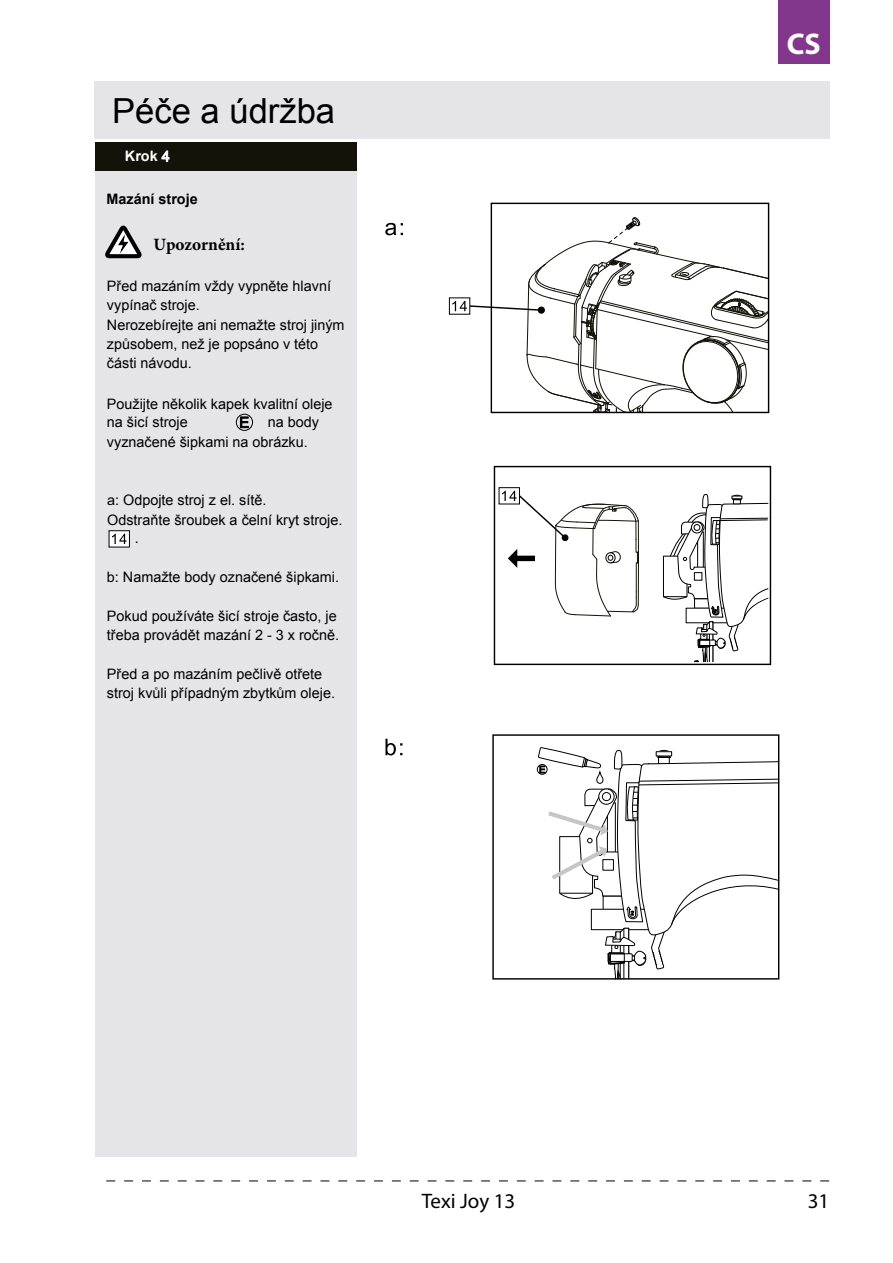
<style>
.page{position:relative;width:893px;height:1263px;background:#fff}
.page>*{position:absolute;margin:0;border:0;box-sizing:border-box;transform-origin:0 0}
.t1{font:34.5px "Arial";color:#000}
.t2{font:700 30px "Myriad Pro";color:#fff}
.t3{font:21px "Myriad Pro";color:#000}
.t4{font:700 17.25px "Minion Pro";color:#000}
.t5{font:14.4px/19.4px "Arial";color:#000}
.t6{font:700 14.4px "Arial";color:#000}
.t7{font:700 14.4px "Arial";color:#fff}
.s1{font-weight:400}
</style>
<div class="page">
<svg style="left:106px;top:1181px;width:723px;height:1px"></svg>
<div style="left:778px;top:0;width:51px;height:64px;background:#82368c"></div>
<div style="left:95px;top:170px;width:262px;height:987px;background:#e5e4e6"></div>
<div style="left:94px;top:81px;width:736px;height:58px;background:#e5e4e6"></div>
<div style="left:96px;top:142px;width:261px;height:29px;background:#131309"></div>
<div style="left:494px;top:466px;width:277px;height:199px;border:1px solid #000"></div>
<svg style="left:663px;top:494px;width:106px;height:169px"></svg>
<svg style="left:537px;top:747px;width:243px;height:233px"></svg>
<div style="left:537px;top:764px;width:10px;height:11px;border:1px solid #000;border-radius:50%"></div>
<div style="left:449px;top:297px;width:21px;height:18px;border:1px solid #000"></div>
<svg style="left:452px;top:217px;width:318px;height:197px"></svg>
<div style="left:499px;top:487px;width:21px;height:17px;border:1px solid #000"></div>
<svg style="left:502px;top:491px;width:137px;height:126px"></svg>
<svg style="left:385px;top:739px;width:17px;height:16px"></svg>
<svg style="left:385px;top:223px;width:18px;height:12px"></svg>
<svg style="left:105px;top:225px;width:37px;height:34px"></svg>
<svg style="left:240px;top:417px;width:9px;height:11px"></svg>
<div style="left:236px;top:414px;width:17px;height:17px;border:1px solid #000;border-radius:50%"></div>
<div style="left:109px;top:531px;width:20px;height:16px;background:#fff"></div>
<div style="left:109px;top:530px;width:21px;height:17px;border:1px solid #000"></div>
<svg style="left:112px;top:534px;width:15px;height:10px"></svg>
<h1 class="t1" style="left:112px;top:88px;width:224px">Péče a údržba</h1>
<p class="t7" style="left:125px;top:147px;width:46px">Krok <span class="s1">4</span></p>
<p class="t6" style="left:107px;top:190px;width:93px">Mazání stroje</p>
<p class="t4" style="left:153px;top:232px;width:93px">Upozornění:</p>
<p class="t5" style="left:107px;top:276px;width:239px">Před mazáním vždy vypněte hlavní vypínač stroje.<br>Nerozebírejte ani nemažte stroj jiným způsobem, než je popsáno v této části návodu.</p>
<p class="t5" style="left:107px;top:394px;width:227px;line-height:18.8px">Použijte několik kapek kvalitní oleje na šicí stroje</p>
<p class="t5" style="left:107px;top:413px;width:214px;text-indent:161px">na body vyznačené šipkami na obrázku.</p>
<p class="t5" style="left:107px;top:490px;width:161px">a: Odpojte stroj z el. sítě.</p>
<p class="t5" style="left:107px;top:510px;width:237px">Odstraňte šroubek a čelní kryt stroje.</p>
<p class="t5" style="left:135px;top:529px;width:6px">.</p>
<p class="t5" style="left:107px;top:568px;width:234px">b: Namažte body označené šipkami.</p>
<p class="t5" style="left:107px;top:607px;width:234px;line-height:18.8px">Pokud používáte šicí stroje často, je třeba provádět mazání 2 - 3 x ročně.</p>
<p class="t5" style="left:107px;top:664px;width:230px">Před a po mazáním pečlivě otřete stroj kvůli případným zbytkům oleje.</p>
<h2 class="t2" style="left:787px;top:24px;width:35px">CS</h2>
<h3 class="t3" style="left:422px;top:1187px;width:95px">Texi Joy 13</h3>
<h3 class="t3" style="left:808px;top:1187px;width:23px">31</h3>
</div>
